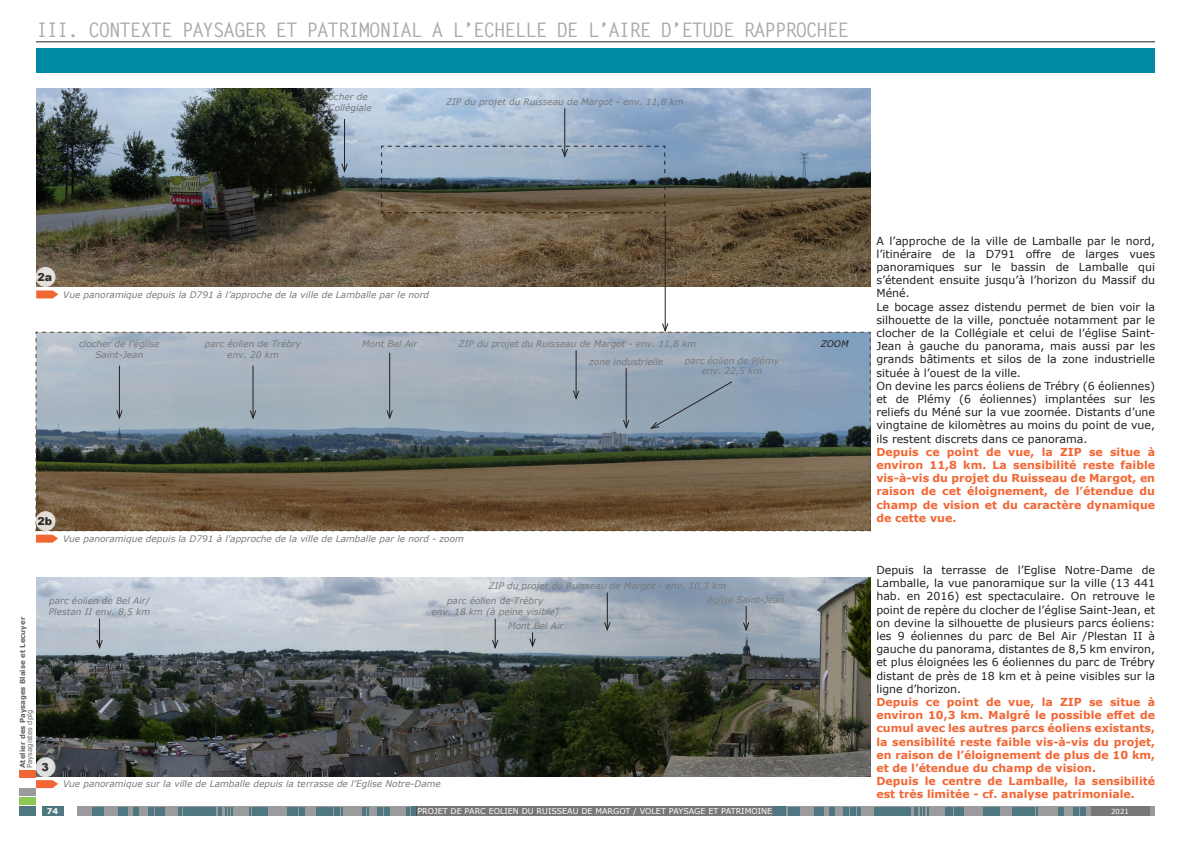
<style>
.page{position:relative;width:1191px;height:842px;background:#fff}
.page>*{position:absolute;margin:0;border:0;box-sizing:border-box;transform-origin:0 0}
.t1{font:700 20px "Letter Gothic Std";letter-spacing:-.08em;color:#a8a9ad}
.t2{font:11px/13.2px "Verdana";color:#231f20;text-align:justify}
.t3{font:700 11px/13.2px "Verdana";color:#f26634;text-align:justify}
.t4{font:900 11px "Arial";color:#231f20}
.t5{font:italic 9px "Verdana";color:#78797c}
.t6{font:italic 9px "Verdana";color:#231f20}
.t7{font:8px "Verdana";color:#fff}
.t8{font:700 8px "Verdana";color:#fff}
.t9{font:700 7px "Verdana";color:#646467}
.t10{font:7px "Verdana";color:#646467}
.t11{font:7px "Verdana";color:#fff}
</style>
<div class="page">
<div style="left:36px;top:48px;width:1119px;height:25px;background:#008aa5"></div>
<hr style="left:36px;top:41px;width:1119px;height:1px;background:#231f20">
<div style="left:20px;top:806px;width:16px;height:9px;background:#4f7781"></div>
<div style="left:43px;top:807px;width:21px;height:9px;background:#4f7781"></div>
<div style="left:20px;top:787px;width:16px;height:8px;background:#9b9b9d"></div>
<div style="left:20px;top:770px;width:16px;height:8px;background:#f26634"></div>
<div style="left:20px;top:797px;width:16px;height:8px;background:#8dc855"></div>
<svg style="left:84px;top:807px;width:1071px;height:9px;background:#848688"></svg>
<div style="left:411px;top:807px;width:5px;height:9px;background:#4f7781"></div>
<div style="left:1091px;top:807px;width:59px;height:9px;background:#78787a"></div>
<div style="left:119px;top:807px;width:9px;height:9px;background:#4f7781"></div>
<div style="left:814px;top:807px;width:9px;height:9px;background:#4f7781"></div>
<div style="left:92px;top:807px;width:10px;height:9px;background:#4f7781"></div>
<div style="left:788px;top:807px;width:9px;height:9px;background:#4f7781"></div>
<div style="left:259px;top:807px;width:9px;height:9px;background:#4f7781"></div>
<div style="left:954px;top:807px;width:9px;height:9px;background:#4f7781"></div>
<div style="left:316px;top:807px;width:17px;height:9px;background:#4f7781"></div>
<div style="left:1011px;top:807px;width:17px;height:9px;background:#4f7781"></div>
<div style="left:287px;top:807px;width:11px;height:9px;background:#4f7781"></div>
<div style="left:983px;top:807px;width:10px;height:9px;background:#4f7781"></div>
<div style="left:183px;top:807px;width:33px;height:9px;background:#4f7781"></div>
<div style="left:878px;top:807px;width:33px;height:9px;background:#4f7781"></div>
<div style="left:134px;top:807px;width:5px;height:9px;background:#4f7781"></div>
<div style="left:77px;top:807px;width:5px;height:9px;background:#9b9b9d"></div>
<div style="left:829px;top:807px;width:5px;height:9px;background:#4f7781"></div>
<div style="left:148px;top:807px;width:5px;height:9px;background:#4f7781"></div>
<div style="left:843px;top:807px;width:5px;height:9px;background:#4f7781"></div>
<div style="left:155px;top:807px;width:5px;height:9px;background:#4f7781"></div>
<div style="left:850px;top:807px;width:5px;height:9px;background:#4f7781"></div>
<div style="left:252px;top:807px;width:5px;height:9px;background:#4f7781"></div>
<div style="left:947px;top:807px;width:5px;height:9px;background:#4f7781"></div>
<div style="left:334px;top:807px;width:5px;height:9px;background:#4f7781"></div>
<div style="left:1029px;top:807px;width:6px;height:9px;background:#4f7781"></div>
<div style="left:385px;top:807px;width:5px;height:9px;background:#4f7781"></div>
<div style="left:1080px;top:807px;width:5px;height:9px;background:#4f7781"></div>
<div style="left:299px;top:807px;width:5px;height:9px;background:#4f7781"></div>
<div style="left:994px;top:807px;width:5px;height:9px;background:#4f7781"></div>
<svg style="left:162px;top:807px;width:3px;height:9px"></svg>
<svg style="left:857px;top:807px;width:3px;height:9px"></svg>
<svg style="left:406px;top:807px;width:3px;height:9px"></svg>
<svg style="left:219px;top:807px;width:14px;height:9px"></svg>
<svg style="left:914px;top:807px;width:14px;height:9px"></svg>
<svg style="left:249px;top:807px;width:2px;height:9px"></svg>
<svg style="left:1036px;top:807px;width:2px;height:9px"></svg>
<svg style="left:378px;top:807px;width:5px;height:9px"></svg>
<svg style="left:1073px;top:807px;width:5px;height:9px"></svg>
<svg style="left:362px;top:807px;width:6px;height:9px"></svg>
<svg style="left:1057px;top:807px;width:7px;height:9px"></svg>
<svg style="left:179px;top:807px;width:3px;height:9px"></svg>
<svg style="left:874px;top:807px;width:3px;height:9px"></svg>
<div style="left:773px;top:807px;width:12px;height:9px;background:#4f7781"></div>
<img style="left:36px;top:578px;width:834px;height:198px">
<img style="left:36px;top:88px;width:834px;height:198px">
<svg style="left:36px;top:780px;width:22px;height:8px"></svg>
<svg style="left:36px;top:290px;width:22px;height:8px"></svg>
<hr style="left:344px;top:119px;width:1px;height:52px;background:#231f20">
<svg style="left:340px;top:163px;width:8px;height:11px"></svg>
<svg style="left:491px;top:619px;width:8px;height:31px"></svg>
<svg style="left:528px;top:632px;width:8px;height:17px"></svg>
<svg style="left:96px;top:619px;width:7px;height:31px"></svg>
<svg style="left:742px;top:606px;width:8px;height:27px"></svg>
<hr style="left:564px;top:108px;width:1px;height:48px;background:#231f20">
<hr style="left:607px;top:593px;width:1px;height:37px;background:#231f20">
<svg style="left:603px;top:621px;width:8px;height:12px"></svg>
<div style="left:36px;top:267px;width:19px;height:19px;background:#e3e0dc;border-radius:50%"></div>
<div style="left:36px;top:267px;width:19px;height:19px;border:1px solid #fff;border-radius:50%"></div>
<div style="left:36px;top:758px;width:19px;height:19px;background:#e0e0e0;border-radius:50%"></div>
<div style="left:36px;top:758px;width:19px;height:19px;border:1px solid #fff;border-radius:50%"></div>
<svg style="left:380px;top:145px;width:286px;height:69px;background:#777e82"></svg>
<hr style="left:664px;top:216px;width:1px;height:115px;background:#231f20">
<svg style="left:36px;top:322px;width:834px;height:221px;background:#8a8c8a"></svg>
<p class="t1" style="left:36px;top:17px;width:814px">III. CONTEXTE PAYSAGER ET PATRIMONIAL A L’ECHELLE DE L’AIRE D’ETUDE RAPPROCHEE</p>
<p class="t5" style="left:321px;top:91px;width:48px">clocher de</p>
<p class="t5" style="left:317px;top:101px;width:56px">la Collégiale</p>
<p class="t5" style="left:446px;top:95px;width:239px">ZIP du projet du Ruisseau de Margot - env. 11,8 km</p>
<p class="t4" style="left:37px;top:269px;width:16px">2a</p>
<p class="t5" style="left:63px;top:288px;width:367px">Vue panoramique depuis la D791 à l’approche de la ville de Lamballe par le nord</p>
<p class="t5" style="left:79px;top:337px;width:82px">clocher de l’église</p>
<p class="t5" style="left:458px;top:337px;width:239px">ZIP du projet du Ruisseau de Margot - env. 11,8 km</p>
<p class="t5" style="left:95px;top:348px;width:49px">Saint-Jean</p>
<p class="t5" style="left:205px;top:337px;width:98px">parc éolien de Trébry</p>
<p class="t5" style="left:227px;top:348px;width:53px">env. 20 km</p>
<p class="t5" style="left:362px;top:337px;width:57px">Mont Bel Air</p>
<p class="t5" style="left:685px;top:354px;width:96px">parc éolien de Plémy</p>
<p class="t5" style="left:701px;top:365px;width:62px">env. 22,5 km</p>
<p class="t5" style="left:589px;top:355px;width:76px">zone industrielle</p>
<p class="t4" style="left:37px;top:513px;width:16px">2b</p>
<p class="t5" style="left:63px;top:532px;width:402px">Vue panoramique depuis la D791 à l’approche de la ville de Lamballe par le nord - zoom</p>
<p class="t5" style="left:488px;top:579px;width:239px">ZIP du projet du Ruisseau de Margot - env. 10,3 km</p>
<p class="t9" style="left:18px;top:768px;width:153px;rotate:-90deg">Atelier des Paysages Blaise et Lecuyer</p>
<p class="t10" style="left:25px;top:768px;width:60px;rotate:-90deg">Paysagistes dplg</p>
<p class="t5" style="left:49px;top:595px;width:102px">parc éolien de Bel Air/</p>
<p class="t5" style="left:49px;top:606px;width:103px">Plestan II env. 8,5 km</p>
<p class="t4" style="left:42px;top:759px;width:9px">3</p>
<p class="t5" style="left:447px;top:595px;width:98px">parc éolien de Trébry</p>
<p class="t5" style="left:431px;top:606px;width:129px">env. 18 km (à peine visible)</p>
<p class="t5" style="left:508px;top:619px;width:57px">Mont Bel Air</p>
<p class="t5" style="left:63px;top:778px;width:379px">Vue panoramique sur la ville de Lamballe depuis la terrasse de l’Eglise Notre-Dame</p>
<p class="t5" style="left:707px;top:593px;width:79px">église Saint-Jean</p>
<p class="t6" style="left:820px;top:337px;width:29px">ZOOM</p>
<p class="t2" style="left:876px;top:234px;width:280px">A l’approche de la ville de Lamballe par le nord, l’itinéraire de la D791 offre de larges vues panoramiques sur le bassin de Lamballe qui s’étendent ensuite jusqu’à l’horizon du Massif du Méné.</p>
<p class="t2" style="left:876px;top:300px;width:280px">Le bocage assez distendu permet de bien voir la silhouette de la ville, ponctuée notamment par le clocher de la Collégiale et celui de l’église Saint-Jean à gauche du panorama, mais aussi par les grands bâtiments et silos de la zone industrielle située à l’ouest de la ville.</p>
<p class="t2" style="left:876px;top:379px;width:280px">On devine les parcs éoliens de Trébry (6 éoliennes) et de Plémy (6 éoliennes) implantées sur les reliefs du Méné sur la vue zoomée. Distants d’une vingtaine de kilomètres au moins du point de vue, ils restent discrets dans ce panorama.</p>
<p class="t3" style="left:876px;top:445px;width:280px">Depuis ce point de vue, la ZIP se situe à environ 11,8 km. La sensibilité reste faible vis-à-vis du projet du Ruisseau de Margot, en raison de cet éloignement, de l’étendue du champ de vision et du caractère dynamique de cette vue.</p>
<p class="t2" style="left:876px;top:563px;width:280px">Depuis la terrasse de l’Eglise Notre-Dame de Lamballe, la vue panoramique sur la ville (13 441 hab. en 2016) est spectaculaire. On retrouve le point de repère du clocher de l’église Saint-Jean, et on devine la silhouette de plusieurs parcs éoliens: les 9 éoliennes du parc de Bel Air /Plestan II à gauche du panorama, distantes de 8,5 km environ, et plus éloignées les 6 éoliennes du parc de Trébry distant de près de 18 km et à peine visibles sur la ligne d’horizon.</p>
<p class="t3" style="left:876px;top:695px;width:280px">Depuis ce point de vue, la ZIP se situe à environ 10,3 km. Malgré le possible effet de cumul avec les autres parcs éoliens existants, la sensibilité reste faible vis-à-vis du projet, en raison de l’éloignement de plus de 10 km, et de l’étendue du champ de vision.</p>
<p class="t3" style="left:876px;top:774px;width:280px">Depuis le centre de Lamballe, la sensibilité est très limitée - cf. analyse patrimoniale.</p>
<p class="t8" style="left:47px;top:805px;width:13px">74</p>
<p class="t7" style="left:417px;top:806px;width:356px">PROJET DE PARC EOLIEN DU RUISSEAU DE MARGOT / VOLET PAYSAGE ET PATRIMOINE</p>
<p class="t11" style="left:1111px;top:806px;width:19px">2021</p>
</div>
